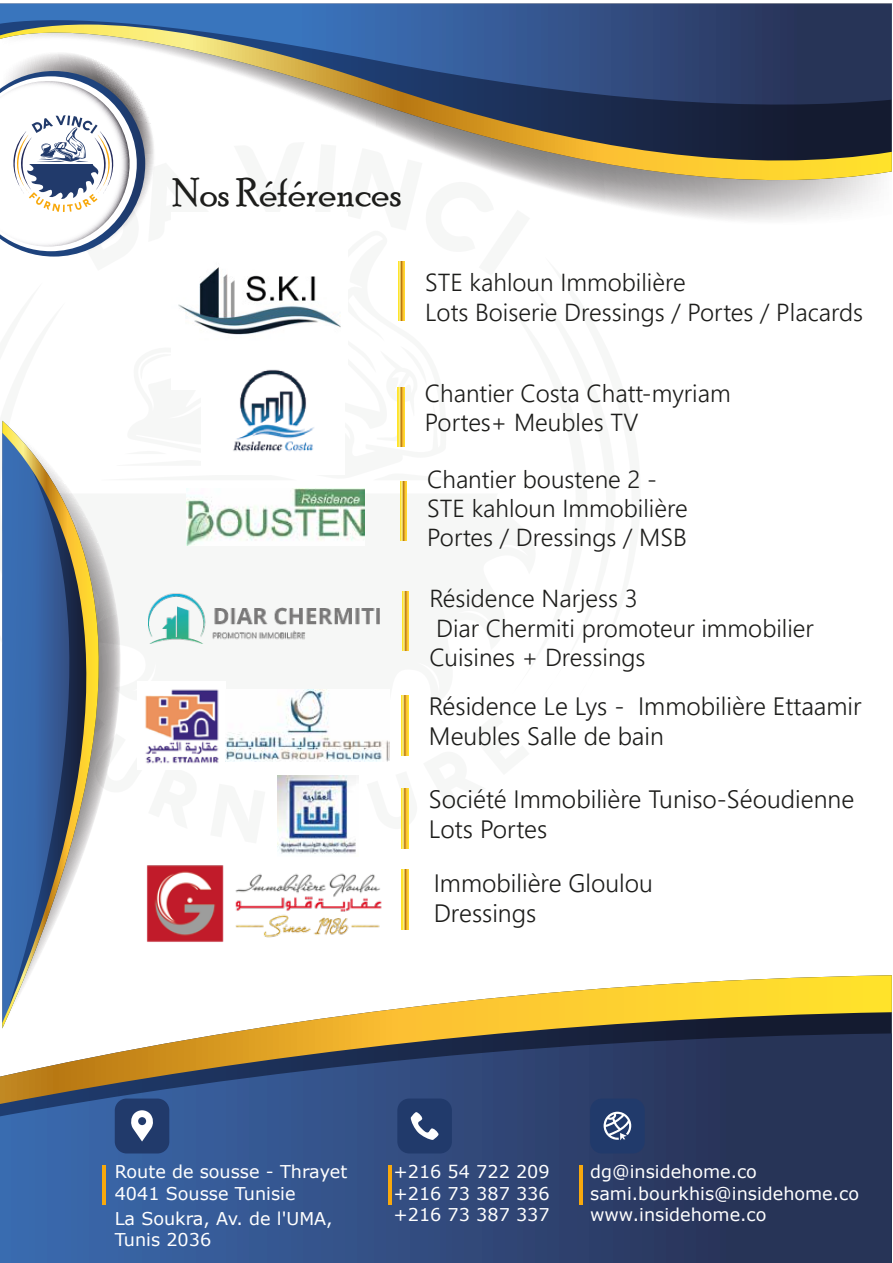
<style>
.page{position:relative;width:893px;height:1263px;background:#fff}
.page>*{position:absolute;margin:0;border:0;box-sizing:border-box;transform-origin:0 0}
.t1{font:40.5px "Poor Richard";color:#1d1d1b}
.t2{font:300 25.05px/30.2px "Nirmala UI";color:#1d1d1b}
.t3{font:300 24.6px/29.4px "Nirmala UI";color:#1d1d1b}
.t4{font:17.55px/21.1px "Verdana";color:#fff}
</style>
<div class="page">
<svg style="left:401px;top:788px;width:8px;height:41px"></svg>
<svg style="left:2px;top:421px;width:147px;height:554px"></svg>
<svg style="left:573px;top:194px;width:300px;height:26px"></svg>
<svg style="left:0;top:4px;width:892px;height:21px;background:#335b95"></svg>
<svg style="left:0;top:25px;width:892px;height:169px"></svg>
<svg style="left:0;top:52px;width:216px;height:205px"></svg>
<svg style="left:0;top:1104px;width:892px;height:159px;background:#304a7c"></svg>
<svg style="left:0;top:975px;width:892px;height:129px"></svg>
<div style="left:115px;top:1098px;width:54px;height:55px;background:#213a6b;border-radius:12px"></div>
<svg style="left:131px;top:1110px;width:22px;height:31px"></svg>
<div style="left:397px;top:1098px;width:55px;height:55px;background:#213a6b;border-radius:12px"></div>
<svg style="left:411px;top:1112px;width:27px;height:28px"></svg>
<div style="left:590px;top:1098px;width:55px;height:55px;background:#213a6b;border-radius:12px"></div>
<svg style="left:604px;top:1112px;width:27px;height:28px"></svg>
<hr style="left:103px;top:1165px;width:3px;height:39px;background:#f8a90d">
<hr style="left:579px;top:1165px;width:4px;height:39px;background:#f8a90d">
<hr style="left:388px;top:1165px;width:4px;height:39px;background:#f8a90d">
<svg style="left:398px;top:262px;width:7px;height:59px"></svg>
<img style="left:171px;top:213px;width:170px;height:122px">
<img style="left:233px;top:369px;width:81px;height:83px">
<svg style="left:398px;top:387px;width:6px;height:59px"></svg>
<img style="left:137px;top:682px;width:82px;height:88px">
<img style="left:226px;top:689px;width:163px;height:73px">
<svg style="left:401px;top:696px;width:7px;height:60px"></svg>
<svg style="left:401px;top:789px;width:7px;height:60px"></svg>
<img style="left:277px;top:776px;width:79px;height:78px">
<svg style="left:402px;top:591px;width:7px;height:59px"></svg>
<img style="left:149px;top:593px;width:230px;height:51px">
<svg style="left:400px;top:481px;width:7px;height:59px"></svg>
<img style="left:187px;top:488px;width:177px;height:57px">
<img style="left:145px;top:864px;width:237px;height:80px">
<svg style="left:402px;top:870px;width:7px;height:60px"></svg>
<h1 class="t1" style="left:173px;top:169px;width:230px">Nos Références</h1>
<p class="t3" style="left:425px;top:266px;width:439px">STE kahloun Immobilière<br>Lots Boiserie Dressings / Portes / Placards</p>
<p class="t3" style="left:425px;top:377px;width:307px">Chantier Costa Chatt-myriam<br>Portes+ Meubles TV</p>
<p class="t3" style="left:427px;top:463px;width:262px">Chantier boustene 2 -<br>STE kahloun Immobilière<br>Portes / Dressings / MSB</p>
<p class="t3" style="left:429px;top:582px;width:386px">Résidence Narjess 3<br>Diar Chermiti promoteur immobilier<br>Cuisines + Dressings</p>
<p class="t2" style="left:429px;top:689px;width:434px">Résidence Le Lys - Immobilière Ettaamir<br>Meubles Salle de bain</p>
<p class="t2" style="left:429px;top:782px;width:427px">Société Immobilière Tuniso-Séoudienne<br>Lots Portes</p>
<p class="t2" style="left:434px;top:866px;width:221px">Immobilière Gloulou<br>Dressings</p>
<p class="t4" style="left:115px;top:1161px;width:234px">Route de sousse - Thrayet<br>4041 Sousse Tunisie</p>
<p class="t4" style="left:115px;top:1208px;width:219px">La Soukra, Av. de l'UMA,<br>Tunis 2036</p>
<p class="t4" style="left:393px;top:1161px;width:158px;text-align:justify">+216 54 722 209 +216 73 387 336 +216 73 387 337</p>
<p class="t4" style="left:590px;top:1161px;width:270px">dg@insidehome.co sami.bourkhis@insidehome.co www.insidehome.co</p>
</div>
